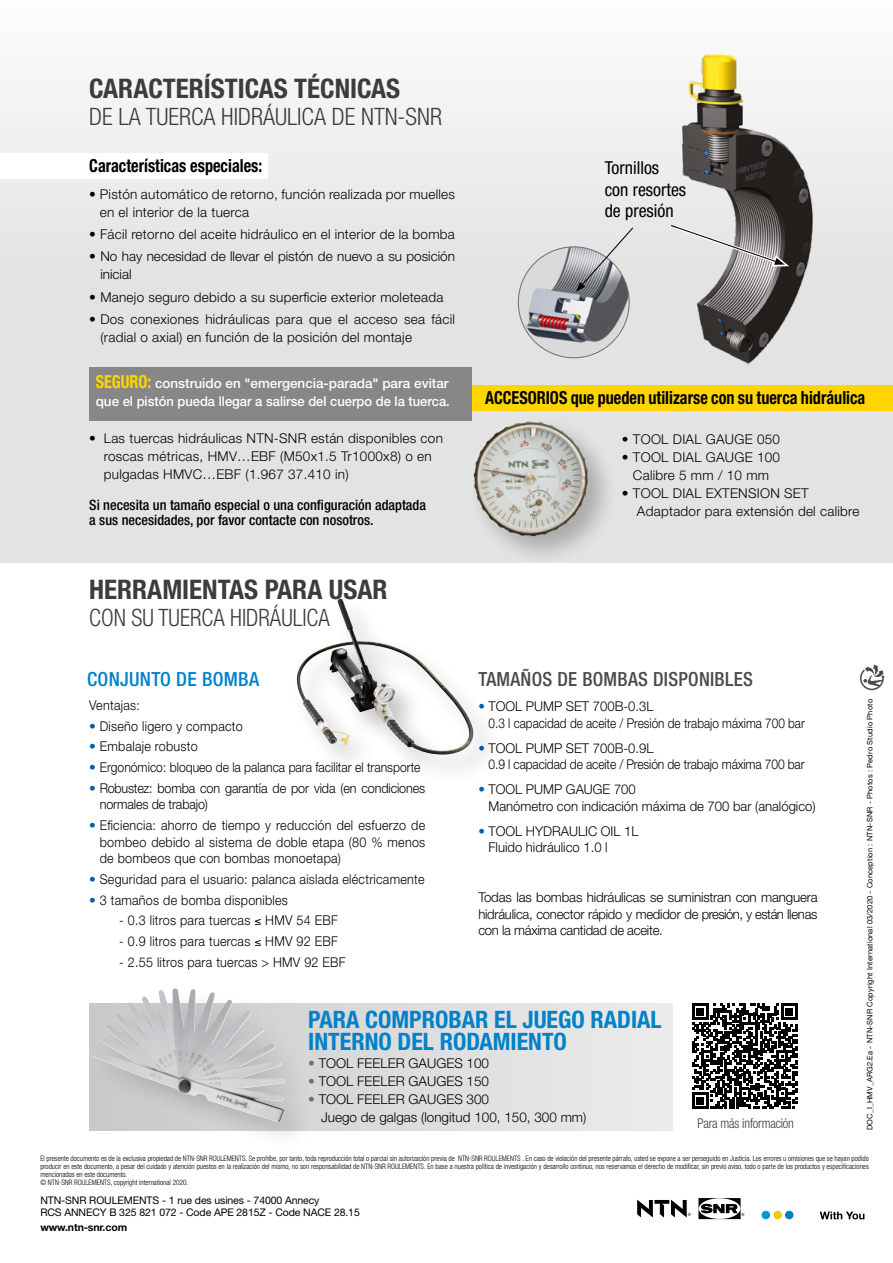
<style>
.page{position:relative;width:893px;height:1263px;background:#fff}
.page>*{position:absolute;margin:0;border:0;box-sizing:border-box;transform-origin:0 0}
.t1{font:700 condensed 27px "Helvetica Neue";color:#3c3c3b}
.t2{font:700 condensed 24px/22.5px "Helvetica Neue";color:#0081c9}
.t3{font:300 condensed 24px "Helvetica Neue";color:#3c3c3b}
.t4{font:300 condensed 24px "Helvetica Neue";color:#3c3c3b;scale:.95 1}
.t5{font:500 condensed 19.5px "Helvetica Neue";letter-spacing:.015em;color:#4a4a49}
.t6{font:500 condensed 19.5px "Helvetica Neue";letter-spacing:.015em;color:#0081c9}
.t7{font:700 condensed 18px "Helvetica Neue";color:#000;scale:.9 1}
.t8{font:condensed 17.85px/21.5px "Helvetica Neue";color:#000}
.t9{font:500 condensed 14.25px/15px "Helvetica Neue";color:#000}
.t10{font:300 13.5px/18px "Helvetica Neue";letter-spacing:.02em;color:#000}
.t11{font:300 13.5px/16.5px "Helvetica Neue";letter-spacing:.02em;color:#000;text-align:justify;scale:.93 1}
.t12{font:300 13.5px/16.5px "Helvetica Neue";color:#000}
.t13{font:500 13.5px/18px "Helvetica Neue";color:#fff}
.t14{font:300 13.5px/16.5px "Helvetica Neue";letter-spacing:-.01em;color:#000}
.t15{font:300 13.5px/16.5px "Helvetica Neue";letter-spacing:-.01em;color:#000;scale:.93 1}
.t16{font:300 13.5px "Helvetica Neue";color:#000;scale:.9 1}
.t17{font:300 condensed 13.5px "Helvetica Neue";letter-spacing:-.015em;color:#3c3c3b;scale:.96 1}
.t18{font:10.5px/12px "Helvetica Neue";letter-spacing:-.01em;color:#000}
.t19{font:700 10.5px "Helvetica Neue";letter-spacing:-.01em;color:#000}
.t20{font:300 condensed 7.5px/7.9px "Helvetica Neue";color:#000}
.t21{font:7.5px "Helvetica Neue";letter-spacing:.02em;color:#000}
.s1{font-weight:700;font-stretch:condensed;font-size:18px;color:#ffd500}
.s2{color:#005da9}
.s3{color:#706f6f}
</style>
<div class="page">
<svg style="left:0;top:91px;width:893px;height:472px;fill:#e3e3e3"></svg>
<div style="left:89px;top:1003px;width:584px;height:127px;background:#e1e1e1"></div>
<div style="left:0;top:153px;width:268px;height:26px;background:#fff"></div>
<div style="left:89px;top:368px;width:383px;height:53px;background:#878787"></div>
<svg style="left:860px;top:665px;width:25px;height:25px"></svg>
<div style="left:472px;top:385px;width:421px;height:26px;background:#ffd500"></div>
<svg style="left:637px;top:1199px;width:54px;height:18px"></svg>
<svg style="left:698px;top:1198px;width:46px;height:21px"></svg>
<svg style="left:820px;top:1211px;width:44px;height:8px"></svg>
<div style="left:761px;top:1211px;width:9px;height:8px;background:#0095db;border-radius:50%"></div>
<div style="left:785px;top:1211px;width:8px;height:8px;background:#007dc6;border-radius:50%"></div>
<div style="left:773px;top:1211px;width:9px;height:8px;background:#eecd00;border-radius:50%"></div>
<svg style="left:692px;top:1003px;width:105px;height:106px"></svg>
<img style="left:663px;top:53px;width:201px;height:323px">
<img style="left:518px;top:247px;width:111px;height:111px;border-radius:55px">
<svg style="left:576px;top:226px;width:58px;height:66px"></svg>
<svg style="left:670px;top:223px;width:119px;height:44px"></svg>
<div style="left:290px;top:593px;width:214px;height:192px;background:#000;opacity:.25"></div>
<img style="left:297px;top:599px;width:66px;height:146px">
<div style="left:86px;top:983px;width:228px;height:169px;background:#000;opacity:.15"></div>
<img style="left:91px;top:988px;width:194px;height:135px">
<div style="left:467px;top:415px;width:152px;height:152px;background:#000;opacity:.25"></div>
<img style="left:474px;top:421px;width:92px;height:115px">
<h1 class="t1" style="left:89px;top:72px;width:312px">CARACTERÍSTICAS TÉCNICAS</h1>
<h2 class="t3" style="left:89px;top:102px;width:354px">DE LA TUERCA HIDRÁULICA DE NTN-SNR</h2>
<h3 class="t7" style="left:89px;top:155px;width:194px">Características especiales:</h3>
<p class="t10" style="left:100px;top:185px;width:357px;text-indent:-11px">• Pistón automático de retorno, función realizada por muelles en el interior de la tuerca</p>
<p class="t10" style="left:89px;top:225px;width:367px">• Fácil retorno del aceite hidráulico en el interior de la bomba</p>
<p class="t12" style="left:100px;top:247px;width:356px;line-height:18px;text-indent:-11px">• No hay necesidad de llevar el pistón de nuevo a su posición inicial</p>
<p class="t10" style="left:89px;top:287px;width:356px">• Manejo seguro debido a su superficie exterior moleteada</p>
<p class="t10" style="left:100px;top:310px;width:356px;text-indent:-11px">• Dos conexiones hidráulicas para que el acceso sea fácil (radial o axial) en función de la posición del montaje</p>
<p class="t13" style="left:96px;top:374px;width:356px"><span class="s1">SEGURO:</span> construido en "emergencia-parada" para evitar que el pistón pueda llegar a salirse del cuerpo de la tuerca.</p>
<p class="t10" style="left:104px;top:429px;width:341px;text-indent:-15px">• Las tuercas hidráulicas NTN-SNR están disponibles con roscas métricas, HMV…EBF (M50x1.5 Tr1000x8) o en pulgadas HMVC…EBF (1.967 37.410 in)</p>
<p class="t9" style="left:89px;top:497px;width:338px">Si necesita un tamaño especial o una configuración adaptada a sus necesidades, por favor contacte con nosotros.</p>
<h1 class="t1" style="left:89px;top:573px;width:300px">HERRAMIENTAS PARA USAR</h1>
<h2 class="t4" style="left:89px;top:604px;width:255px">CON SU TUERCA HIDRÁULICA</h2>
<h3 class="t8" style="left:605px;top:157px;width:83px">Tornillos con resortes de presión</h3>
<h3 class="t7" style="left:485px;top:387px;width:424px">ACCESORIOS que pueden utilizarse con su tuerca hidráulica</h3>
<p class="t10" style="left:622px;top:430px;width:160px">• TOOL DIAL GAUGE 050</p>
<p class="t10" style="left:622px;top:448px;width:160px;text-align:center">• TOOL DIAL GAUGE 100<br>Calibre 5 mm / 10 mm</p>
<p class="t10" style="left:637px;top:484px;width:224px;text-indent:-15px">• TOOL DIAL EXTENSION SET<br>Adaptador para extensión del calibre</p>
<h3 class="t6" style="left:87px;top:667px;width:174px">CONJUNTO DE BOMBA</h3>
<p class="t11" style="left:89px;top:696px;width:56px">Ventajas:</p>
<p class="t11" style="left:89px;top:717px;width:167px"><span class="s2">•</span> Diseño ligero y compacto</p>
<p class="t11" style="left:89px;top:738px;width:118px"><span class="s2">•</span> Embalaje robusto</p>
<p class="t16" style="left:89px;top:759px;width:370px"><span class="s2">•</span> Ergonómico: bloqueo de la palanca para facilitar el transporte</p>
<p class="t15" style="left:100px;top:779px;width:351px;text-indent:-11px"><span class="s2">•</span> Robustez: bomba con garantía de por vida (en condiciones normales de trabajo)</p>
<p class="t11" style="left:100px;top:817px;width:351px;text-indent:-11px"><span class="s2">•</span> Eficiencia: ahorro de tiempo y reducción del esfuerzo de bombeo debido al sistema de doble etapa (80 % menos de bombeos que con bombas monoetapa)</p>
<p class="t11" style="left:89px;top:870px;width:362px"><span class="s2">•</span> Seguridad para el usuario: palanca aislada eléctricamente</p>
<p class="t11" style="left:89px;top:891px;width:215px"><span class="s2">•</span> 3 tamaños de bomba disponibles</p>
<p class="t11" style="left:119px;top:912px;width:236px">- 0.3 litros para tuercas ≤ HMV 54 EBF</p>
<p class="t11" style="left:119px;top:933px;width:236px">- 0.9 litros para tuercas ≤ HMV 92 EBF</p>
<p class="t11" style="left:119px;top:953px;width:245px">- 2.55 litros para tuercas &gt; HMV 92 EBF</p>
<h3 class="t5" style="left:478px;top:667px;width:276px">TAMAÑOS DE BOMBAS DISPONIBLES</h3>
<p class="t12" style="left:489px;top:698px;width:318px;text-indent:-10px"><span class="s2">•</span> TOOL PUMP SET 700B-0.3L<br>0.3 l capacidad de aceite / Presión de trabajo máxima 700 bar</p>
<p class="t14" style="left:489px;top:739px;width:317px;text-indent:-10px"><span class="s2">•</span> TOOL PUMP SET 700B-0.9L<br>0.9 l capacidad de aceite / Presión de trabajo máxima 700 bar</p>
<p class="t12" style="left:489px;top:781px;width:329px;text-indent:-10px"><span class="s2">•</span> TOOL PUMP GAUGE 700<br>Manómetro con indicación máxima de 700 bar (analógico)</p>
<p class="t12" style="left:489px;top:822px;width:151px;text-indent:-10px"><span class="s2">•</span> TOOL HYDRAULIC OIL 1L<br>Fluido hidráulico 1.0 l</p>
<p class="t10" style="left:478px;top:889px;width:341px;line-height:16.5px;text-align:justify">Todas las bombas hidráulicas se suministran con manguera hidráulica, conector rápido y medidor de presión, y están llenas con la máxima cantidad de aceite.</p>
<h2 class="t2" style="left:308px;top:1007px;width:355px">PARA COMPROBAR EL JUEGO RADIAL<br>INTERNO DEL RODAMIENTO</h2>
<p class="t12" style="left:308px;top:1055px;width:182px"><span class="s3">•</span> TOOL FEELER GAUGES 100</p>
<p class="t12" style="left:308px;top:1073px;width:182px"><span class="s3">•</span> TOOL FEELER GAUGES 150</p>
<p class="t12" style="left:321px;top:1090px;width:267px;line-height:18px;text-indent:-13px"><span class="s3">•</span> TOOL FEELER GAUGES 300<br>Juego de galgas (longitud 100, 150, 300 mm)</p>
<p class="t17" style="left:697px;top:1115px;width:102px">Para más información</p>
<p class="t21" style="left:864px;top:1130px;width:432px;rotate:-90deg">DOC_I_HMV_ARG2.Ea - NTN-SNR Copyright International 03/2020 - Conception : NTN-SNR - Photos : Pedro Studio Photo</p>
<p class="t20" style="left:40px;top:1154px;width:830px">El presente documento es de la exclusiva propiedad de NTN-SNR ROULEMENTS. Se prohíbe, por tanto, toda reproducción total o parcial sin autorización previa de NTN-SNR ROULEMENTS . En caso de violación del presente párrafo, usted se expone a ser perseguido en Justicia. Los errores u omisiones que se hayan podido producir en este documento, a pesar del cuidado y atención puestos en la realización del mismo, no son responsabilidad de NTN-SNR ROULEMENTS. En base a nuestra política de investigación y desarrollo continuo, nos reservamos el derecho de modificar, sin previo aviso, todo o parte de los productos y especificaciones mencionados en este documento.<br>© NTN-SNR ROULEMENTS, copyright international 2020.</p>
<p class="t18" style="left:40px;top:1194px;width:321px">NTN-SNR ROULEMENTS - 1 rue des usines - 74000 Annecy<br>RCS ANNECY B 325 821 072 - Code APE 2815Z - Code NACE 28.15</p>
<p class="t19" style="left:40px;top:1220px;width:88px">www.ntn-snr.com</p>
</div>
